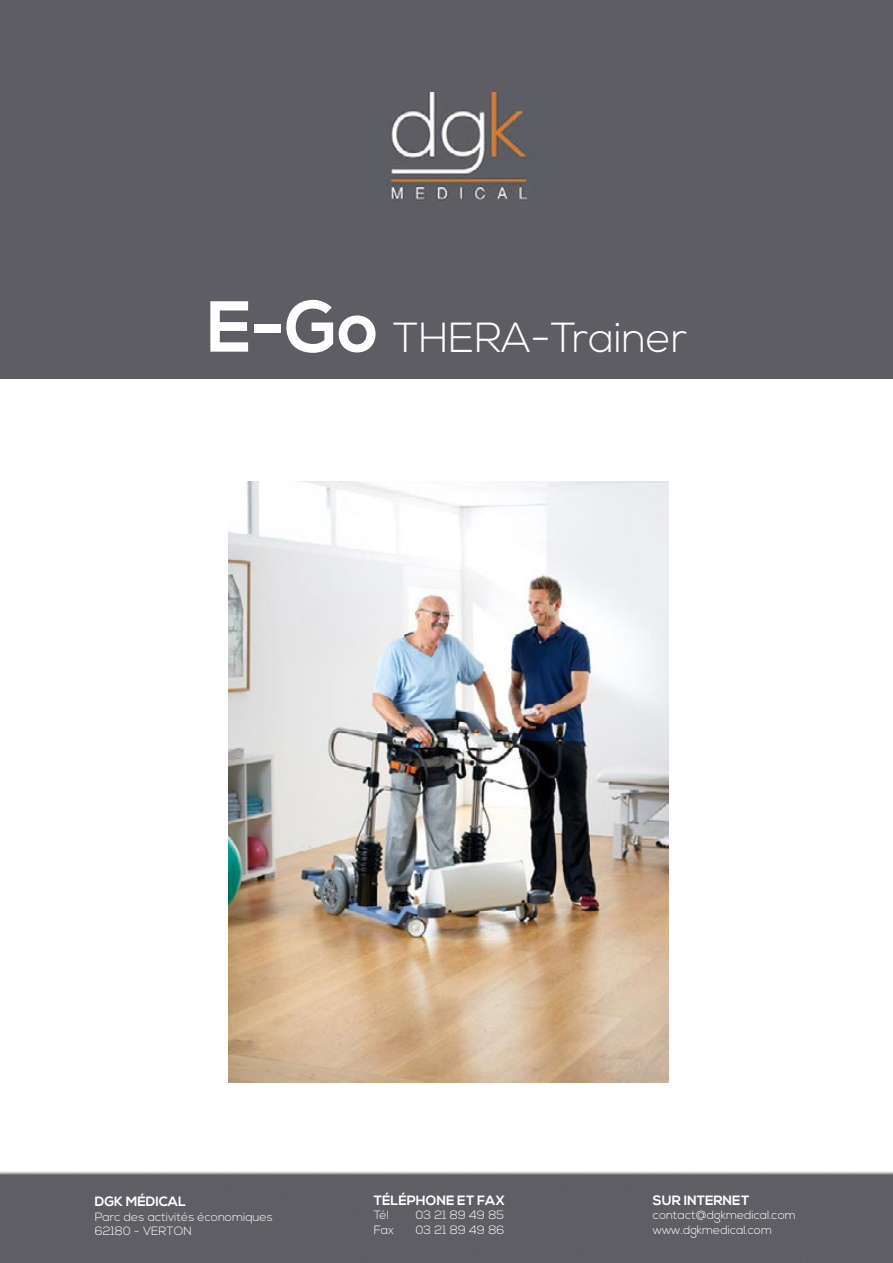
<style>
.page{position:relative;width:893px;height:1263px;background:#fff}
.page>*{position:absolute;margin:0;border:0;box-sizing:border-box;transform-origin:0 0}
.t1{font:300 42px "Nexa";color:#fff}
.t2{font:700 13.5px "Nexa";color:#fff}
.t3{font:300 12px/14.4px "Nexa";color:#fff}
.s1{font-weight:700;font-size:72px}
</style>
<div class="page">
<img style="left:0;top:378px;width:893px;height:885px">
<img style="left:229px;top:481px;width:440px;height:601px">
<div style="left:0;top:0;width:893px;height:378px;background:#5e5d63"></div>
<img style="left:386px;top:92px;width:142px;height:109px">
<h1 class="t1" style="left:207px;top:313px;width:482px"><span class="s1">E-Go</span> THERA-Trainer</h1>
<p class="t2" style="left:95px;top:1194px;width:93px">DGK MÉDICAL</p>
<p class="t3" style="left:95px;top:1210px;width:179px">Parc des activités économiques<br>62180 - VERTON</p>
<p class="t2" style="left:374px;top:1192px;width:132px">TÉLÉPHONE ET FAX</p>
<p class="t3" style="left:374px;top:1209px;width:17px">Tél</p>
<p class="t3" style="left:416px;top:1209px;width:90px">03 21 89 49 85</p>
<p class="t3" style="left:374px;top:1223px;width:22px">Fax</p>
<p class="t3" style="left:416px;top:1223px;width:90px">03 21 89 49 86</p>
<p class="t2" style="left:653px;top:1192px;width:98px">SUR INTERNET</p>
<p class="t3" style="left:653px;top:1209px;width:144px">contact@dgkmedical.com www.dgkmedical.com</p>
</div>
